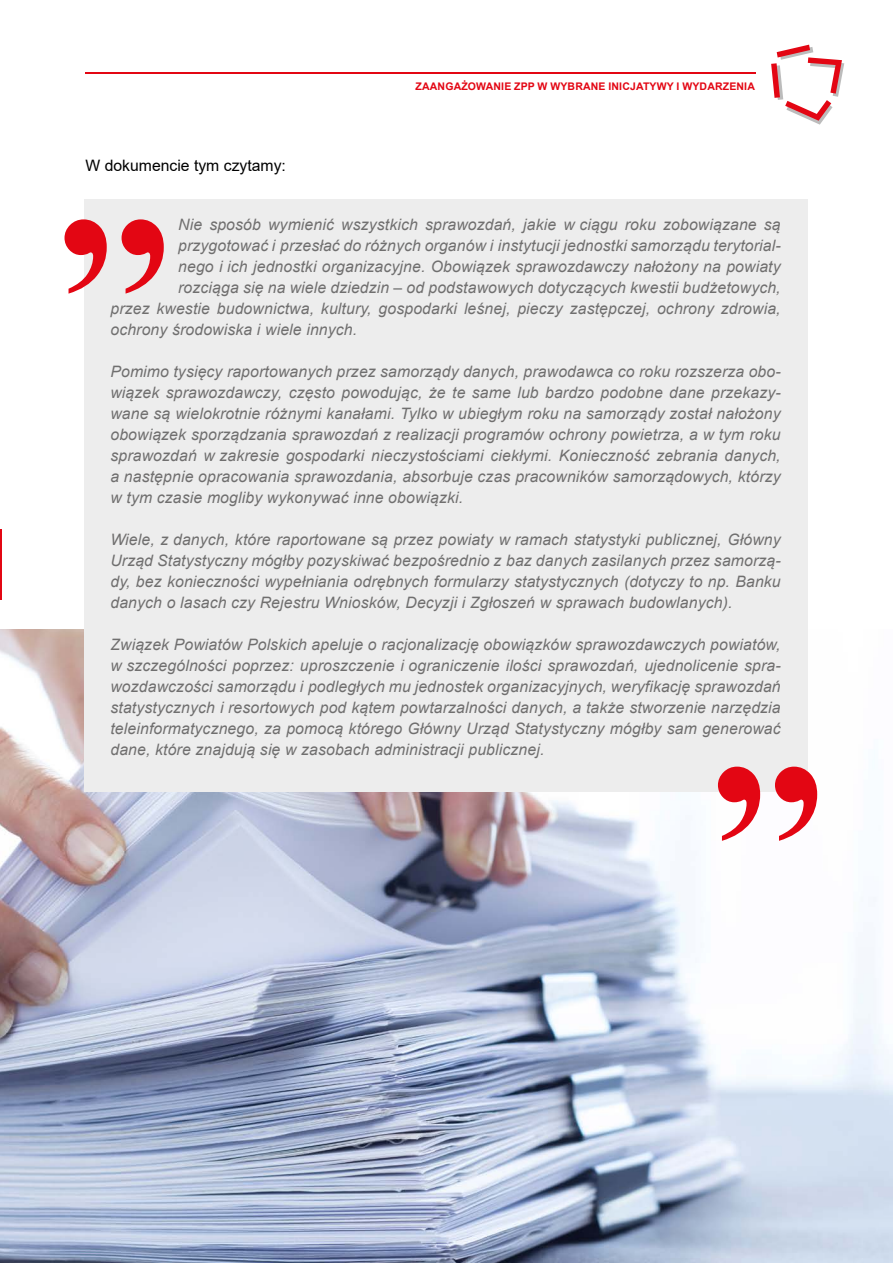
<style>
.page{position:relative;width:893px;height:1263px;background:#fff}
.page>*{position:absolute;margin:0;border:0;box-sizing:border-box;transform-origin:0 0}
.t1{font:italic 15.75px/21px "Arial";letter-spacing:.01em;color:#706f6f;text-align:justify}
.t2{font:15.75px "Arial";color:#000}
.t3{font:700 10.5px "Arial";letter-spacing:.015em;color:#e30613}
</style>
<div class="page">
<hr style="left:85px;top:72px;width:671px;height:2px;background:#e30613">
<svg style="left:771px;top:45px;width:73px;height:80px"></svg>
<img style="left:1px;top:629px;width:892px;height:634px">
<hr style="left:0;top:529px;width:1px;height:70px;background:#e30613">
<div style="left:85px;top:199px;width:723px;height:593px;background:#ededed"></div>
<svg style="left:65px;top:219px;width:99px;height:75px"></svg>
<svg style="left:718px;top:767px;width:99px;height:74px"></svg>
<p class="t2" style="left:85px;top:155px;width:202px">W dokumencie tym czytamy:</p>
<p class="t3" style="left:416px;top:79px;width:341px">ZAANGAŻOWANIE ZPP W WYBRANE INICJATYWY I WYDARZENIA</p>
<p class="t1" style="left:178px;top:214px;width:604px">Nie sposób wymienić wszystkich sprawozdań, jakie w ciągu roku zobowiązane są</p>
<p class="t1" style="left:178px;top:235px;width:604px">przygotować i przesłać do różnych organów i instytucji jednostki samorządu terytorial-</p>
<p class="t1" style="left:178px;top:256px;width:604px">nego i ich jednostki organizacyjne. Obowiązek sprawozdawczy nałożony na powiaty</p>
<p class="t1" style="left:178px;top:277px;width:604px">rozciąga się na wiele dziedzin – od podstawowych dotyczących kwestii budżetowych,</p>
<p class="t1" style="left:110px;top:298px;width:672px">przez kwestie budownictwa, kultury, gospodarki leśnej, pieczy zastępczej, ochrony zdrowia,</p>
<p class="t1" style="left:110px;top:319px;width:248px">ochrony środowiska i wiele innych.</p>
<p class="t1" style="left:110px;top:361px;width:672px">Pomimo tysięcy raportowanych przez samorządy danych, prawodawca co roku rozszerza obo&shy;wiązek sprawozdawczy, często powodując, że te same lub bardzo podobne dane przekazy&shy;wane są wielokrotnie różnymi kanałami. Tylko w ubiegłym roku na samorządy został nałożony obowiązek sporządzania sprawozdań z realizacji programów ochrony powietrza, a w tym roku sprawozdań w zakresie gospodarki nieczystościami ciekłymi. Konieczność zebrania danych, a następnie opracowania sprawozdania, absorbuje czas pracowników samorządowych, którzy w tym czasie mogliby wykonywać inne obowiązki.</p>
<p class="t1" style="left:110px;top:529px;width:672px">Wiele, z danych, które raportowane są przez powiaty w ramach statystyki publicznej, Główny Urząd Statystyczny mógłby pozyskiwać bezpośrednio z baz danych zasilanych przez samorzą&shy;dy, bez konieczności wypełniania odrębnych formularzy statystycznych (dotyczy to np. Banku danych o lasach czy Rejestru Wniosków, Decyzji i Zgłoszeń w sprawach budowlanych).</p>
<p class="t1" style="left:110px;top:634px;width:672px">Związek Powiatów Polskich apeluje o racjonalizację obowiązków sprawozdawczych powiatów, w szczególności poprzez: uproszczenie i ograniczenie ilości sprawozdań, ujednolicenie spra&shy;wozdawczości samorządu i podległych mu jednostek organizacyjnych, weryfikację sprawozdań statystycznych i resortowych pod kątem powtarzalności danych, a także stworzenie narzędzia teleinformatycznego, za pomocą którego Główny Urząd Statystyczny mógłby sam generować dane, które znajdują się w zasobach administracji publicznej.</p>
</div>
